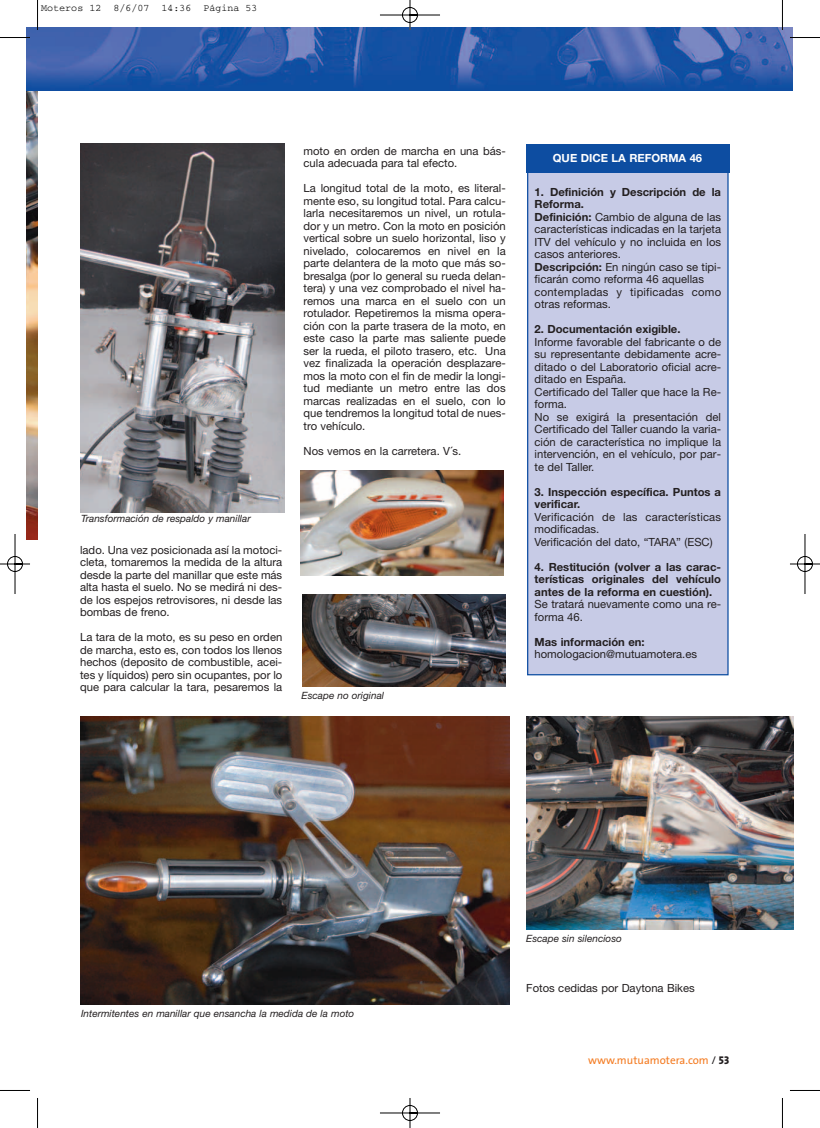
<style>
.page{position:relative;width:820px;height:1128px;background:#fff}
.page>*{position:absolute;margin:0;border:0;box-sizing:border-box;transform-origin:0 0}
.t1{font:11.25px/12.5px "Helvetica Neue";color:#231f20}
.t2{font:700 11.25px/12.5px "Helvetica Neue";color:#231f20}
.t3{font:11.25px "The Sans";color:#f47b21}
.t4{font:700 11.25px "Helvetica Neue";color:#fff}
.t5{font:italic 10px "Helvetica Neue";color:#231f20}
.t6{font:10px "Courier";color:#000}
.s1{font-weight:700}
.s2{color:#231f20}
.s3{font-family:"The Sans Extra Bold Caps";color:#231f20}
</style>
<div class="page">
<img style="left:0;top:0;width:819px;height:1127px">
<p class="t6" style="left:41px;top:5px;width:218px">Moteros 12 8/6/07 14:36 Página 53</p>
<p class="t1" style="left:303px;top:144px;width:203px">moto en orden de marcha en una bás&shy;cula adecuada para tal efecto.</p>
<p class="t1" style="left:303px;top:182px;width:203px;text-align:justify">La longitud total de la moto, es literal&shy;mente eso, su longitud total. Para calcu&shy;larla necesitaremos un nivel, un rotula&shy;dor y un metro. Con la moto en posición vertical sobre un suelo horizontal, liso y nivelado, colocaremos en nivel en la parte delantera de la moto que más so&shy;bresalga (por lo general su rueda delan&shy;tera) y una vez comprobado el nivel ha&shy;remos una marca en el suelo con un rotulador. Repetiremos la misma opera&shy;ción con la parte trasera de la moto, en este caso la parte mas saliente puede ser la rueda, el piloto trasero, etc. Una vez finalizada la operación desplazare&shy;mos la moto con el fin de medir la longi&shy;tud mediante un metro entre las dos marcas realizadas en el suelo, con lo que tendremos la longitud total de nues&shy;tro vehículo.</p>
<p class="t1" style="left:303px;top:444px;width:159px">Nos vemos en la carretera. V´s.</p>
<p class="t5" style="left:81px;top:512px;width:171px">Transformación de respaldo y manillar</p>
<p class="t1" style="left:80px;top:543px;width:203px;text-align:justify">lado. Una vez posicionada así la motoci&shy;cleta, tomaremos la medida de la altura desde la parte del manillar que este más alta hasta el suelo. No se medirá ni des&shy;de los espejos retrovisores, ni desde las bombas de freno.</p>
<p class="t1" style="left:80px;top:630px;width:203px;text-align:justify">La tara de la moto, es su peso en orden de marcha, esto es, con todos los llenos hechos (deposito de combustible, acei&shy;tes y líquidos) pero sin ocupantes, por lo que para calcular la tara, pesaremos la</p>
<p class="t5" style="left:301px;top:689px;width:84px">Escape no original</p>
<p class="t4" style="left:552px;top:151px;width:151px">QUE DICE LA REFORMA 46</p>
<p class="t1" style="left:534px;top:185px;width:188px"><span class="s1">1. Definición y Descripción de la<br>Reforma.<br>Definición:</span> Cambio de alguna de las características indicadas en la tarjeta<br>ITV del vehículo y no incluida en los casos anteriores.<br><span class="s1">Descripción:</span> En ningún caso se tipi&shy;ficarán como reforma 46 aquellas contempladas y tipificadas como otras reformas.</p>
<p class="t2" style="left:534px;top:323px;width:147px">2. Documentación exigible.</p>
<p class="t1" style="left:534px;top:335px;width:188px">Informe favorable del fabricante o de su representante debidamente acre&shy;ditado o del Laboratorio oficial acre&shy;ditado en España.<br>Certificado del Taller que hace la Re&shy;forma.<br>No se exigirá la presentación del<br>Certificado del Taller cuando la varia&shy;ción de característica no implique la intervención, en el vehículo, por par&shy;te del Taller.</p>
<p class="t2" style="left:534px;top:485px;width:188px">3. Inspección específica. Puntos a verificar.</p>
<p class="t1" style="left:534px;top:510px;width:188px">Verificación de las características modificadas.<br>Verificación del dato, “TARA” (ESC)</p>
<p class="t2" style="left:534px;top:560px;width:188px;text-align:justify">4. Restitución (volver a las carac&shy;terísticas originales del vehículo antes de la reforma en cuestión).</p>
<p class="t1" style="left:534px;top:598px;width:188px">Se tratará nuevamente como una re&shy;forma 46.</p>
<p class="t2" style="left:534px;top:635px;width:111px">Mas información en:</p>
<p class="t1" style="left:534px;top:648px;width:164px">homologacion@mutuamotera.es</p>
<p class="t5" style="left:81px;top:1006px;width:274px">Intermitentes en manillar que ensancha la medida de la moto</p>
<p class="t5" style="left:526px;top:931px;width:97px">Escape sin silencioso</p>
<p class="t1" style="left:526px;top:981px;width:170px">Fotos cedidas por Daytona Bikes</p>
<p class="t3" style="left:587px;top:1055px;width:143px">www.mutuamotera.com <span class="s2">/</span> <span class="s3">53</span></p>
</div>
